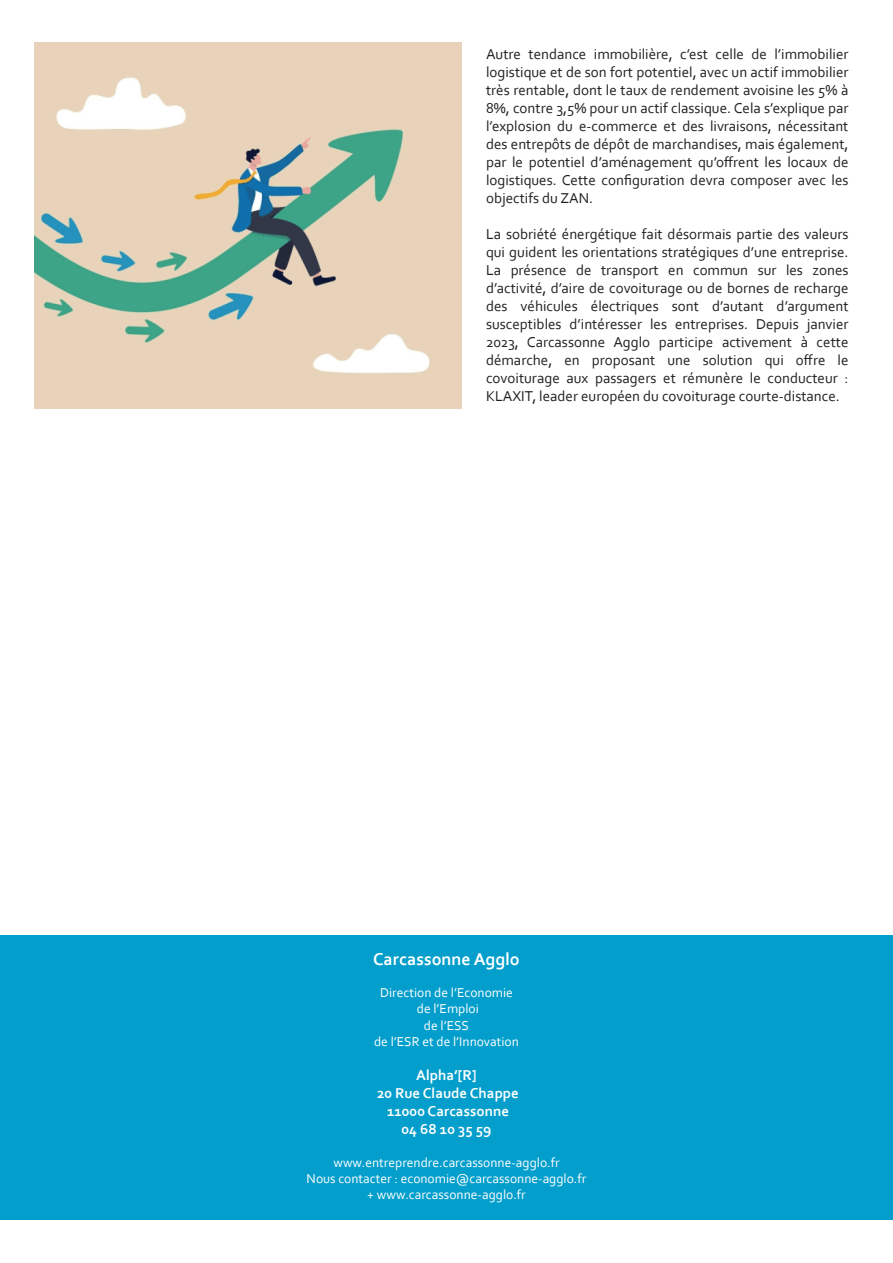
<style>
.page{position:relative;width:893px;height:1263px;background:#fff}
.page>*{position:absolute;margin:0;border:0;box-sizing:border-box;transform-origin:0 0}
.t1{font:700 18px "Corbel";color:#fff}
.t2{font:15px/18px "Corbel";color:#231f20;text-align:justify}
.t3{font:700 15px/18px "Corbel";color:#fff;text-align:center}
.t4{font:13.5px/16.2px "Corbel";color:#fff;text-align:center}
</style>
<div class="page">
<div style="left:0;top:935px;width:893px;height:285px;background:#039ecb"></div>
<img style="left:34px;top:43px;width:427px;height:365px">
<p class="t2" style="left:486px;top:44px;width:364px">Autre tendance immobilière, c’est celle de l’immobilier logistique et de son fort potentiel, avec un actif immobilier très rentable, dont le taux de rendement avoisine les 5% à 8%, contre 3,5% pour un actif classique. Cela s’explique par l’explosion du e-commerce et des livraisons, nécessitant des entrepôts de dépôt de marchandises, mais également, par le potentiel d’aménagement qu’offrent les locaux de logistiques. Cette configuration devra composer avec les objectifs du ZAN.</p>
<p class="t2" style="left:486px;top:224px;width:364px">La sobriété énergétique fait désormais partie des valeurs qui guident les orientations stratégiques d’une entreprise.<br>La présence de transport en commun sur les zones d’activité, d’aire de covoiturage ou de bornes de recharge des véhicules électriques sont d’autant d’argument susceptibles d’intéresser les entreprises. Depuis janvier 2023, Carcassonne Agglo participe activement à cette démarche, en proposant une solution qui offre le covoiturage aux passagers et rémunère le conducteur :<br>KLAXIT, leader européen du covoiturage courte-distance.</p>
<p class="t1" style="left:373px;top:948px;width:148px">Carcassonne Agglo</p>
<p class="t4" style="left:374px;top:984px;width:146px">Direction de l’Economie de l’Emploi<br>de l’ESS<br>de l’ESR et de l’Innovation</p>
<p class="t3" style="left:377px;top:1066px;width:143px">Alpha’[R]<br>20 Rue Claude Chappe<br>11000 Carcassonne<br>04 68 10 35 59</p>
<p class="t4" style="left:307px;top:1153px;width:281px">www.entreprendre.carcassonne-agglo.fr<br>Nous contacter : economie@carcassonne-agglo.fr + www.carcassonne-agglo.fr</p>
</div>
